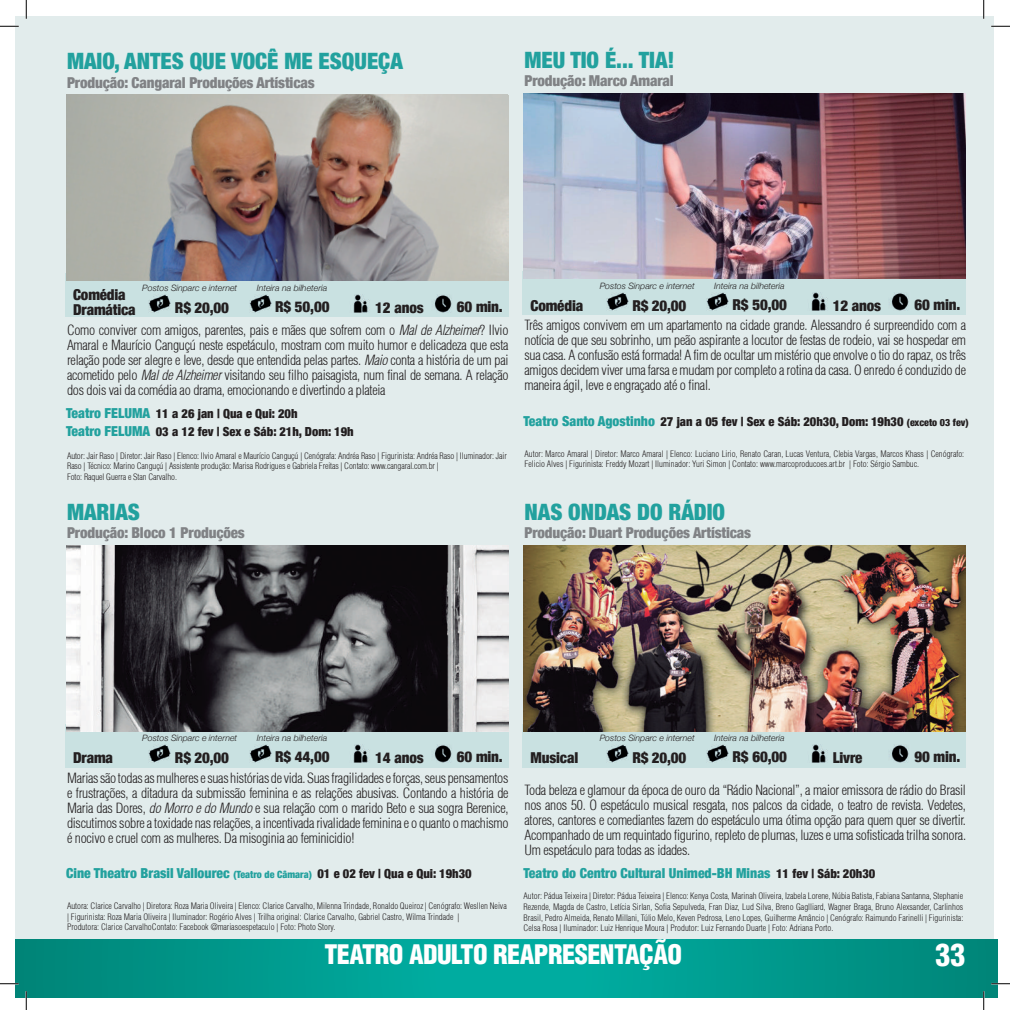
<style>
.page{position:relative;width:1010px;height:1010px;background:#fff}
.page>*{position:absolute;margin:0;border:0;box-sizing:border-box;transform-origin:0 0}
.t1{font:900 condensed 30px "Helvetica";color:#fff}
.t2{font:900 condensed 26.25px "Helvetica";letter-spacing:-.02em;color:#fff}
.t3{font:900 condensed 22.5px "Helvetica Neue";color:#22a19e}
.t4{font:900 condensed 15px/15px "Helvetica Neue";letter-spacing:-.01em;color:#231f20}
.t5{font:900 condensed 15px "Helvetica Neue";letter-spacing:-.01em;color:#808285}
.t6{font:300 condensed 13.75px/15px "Helvetica";letter-spacing:-.02em;color:#231f20;text-align:justify}
.t7{font:900 condensed 13.75px "Helvetica Neue";color:#22a19e}
.t8{font:900 condensed 12.5px/17.8px "Helvetica Neue";color:#231f20}
.t9{font:300 condensed 8.75px/10.6px "Helvetica";color:#231f20}
.t10{font:italic 300 8.75px "Helvetica Neue";color:#231f20}
.s1{font-style:italic}
.s2{font-size:13.75px;color:#22a19e}
.s3{font-size:10px}
.s4{font-size:12.5px;color:#231f20}
</style>
<div class="page">
<div style="left:16px;top:16px;width:978px;height:978px;background:#e2ecec"></div>
<svg style="left:16px;top:939px;width:981px;height:58px;background:#009a8e"></svg>
<div style="left:65px;top:273px;width:443px;height:43px;background:#c9e1e1"></div>
<img style="left:66px;top:95px;width:442px;height:185px">
<img style="left:353px;top:294px;width:17px;height:18px">
<img style="left:434px;top:295px;width:18px;height:17px">
<img style="left:148px;top:294px;width:22px;height:18px">
<img style="left:249px;top:294px;width:22px;height:18px">
<div style="left:65px;top:723px;width:443px;height:43px;background:#c9e1e1"></div>
<img style="left:66px;top:545px;width:442px;height:185px">
<img style="left:353px;top:744px;width:17px;height:18px">
<img style="left:434px;top:745px;width:18px;height:17px">
<img style="left:148px;top:744px;width:22px;height:18px">
<img style="left:249px;top:744px;width:22px;height:18px">
<div style="left:522px;top:272px;width:443px;height:43px;background:#c9e1e1"></div>
<img style="left:523px;top:93px;width:442px;height:186px">
<img style="left:811px;top:292px;width:17px;height:18px">
<img style="left:891px;top:293px;width:18px;height:17px">
<img style="left:606px;top:292px;width:22px;height:18px">
<img style="left:706px;top:292px;width:22px;height:18px">
<div style="left:522px;top:723px;width:443px;height:43px;background:#c9e1e1"></div>
<img style="left:523px;top:545px;width:442px;height:185px">
<img style="left:811px;top:744px;width:17px;height:18px">
<img style="left:891px;top:745px;width:18px;height:17px">
<img style="left:606px;top:744px;width:22px;height:18px">
<img style="left:706px;top:744px;width:22px;height:18px">
<svg style="left:0;top:25px;width:19px;height:2px"></svg>
<svg style="left:991px;top:25px;width:18px;height:2px"></svg>
<svg style="left:0;top:982px;width:19px;height:2px"></svg>
<svg style="left:990px;top:982px;width:19px;height:2px"></svg>
<svg style="left:25px;top:0;width:2px;height:19px"></svg>
<svg style="left:25px;top:990px;width:2px;height:19px"></svg>
<svg style="left:983px;top:0;width:1px;height:19px"></svg>
<svg style="left:982px;top:990px;width:2px;height:19px"></svg>
<h3 class="t3" style="left:67px;top:43px;width:337px">MAIO, ANTES QUE VOCÊ ME ESQUEÇA</h3>
<p class="t5" style="left:67px;top:70px;width:249px">Produção: Cangaral Produções Artísticas</p>
<h3 class="t3" style="left:524px;top:41px;width:152px">MEU TIO É... TIA!</h3>
<p class="t5" style="left:524px;top:68px;width:151px">Produção: Marco Amaral</p>
<p class="t10" style="left:142px;top:281px;width:96px">Postos Sinparc e internet</p>
<p class="t4" style="left:73px;top:286px;width:64px">Comédia<br>Dramática</p>
<p class="t4" style="left:175px;top:299px;width:56px">R$ 20,00</p>
<p class="t10" style="left:257px;top:281px;width:72px">Inteira na bilheteria</p>
<p class="t4" style="left:275px;top:298px;width:56px">R$ 50,00</p>
<p class="t4" style="left:375px;top:299px;width:50px">12 anos</p>
<p class="t4" style="left:457px;top:298px;width:47px">60 min.</p>
<p class="t10" style="left:599px;top:279px;width:96px">Postos Sinparc e internet</p>
<p class="t10" style="left:714px;top:279px;width:72px">Inteira na bilheteria</p>
<p class="t4" style="left:732px;top:296px;width:56px">R$ 50,00</p>
<p class="t4" style="left:530px;top:297px;width:54px">Comédia</p>
<p class="t4" style="left:832px;top:297px;width:50px">12 anos</p>
<p class="t4" style="left:914px;top:296px;width:47px">60 min.</p>
<p class="t4" style="left:632px;top:297px;width:55px">R$ 20,00</p>
<p class="t6" style="left:67px;top:322px;width:443px">Como conviver com amigos, parentes, pais e mães que sofrem com o <span class="s1">Mal de Alzheimer</span>? Ilvio Amaral e Maurício Canguçú neste espetáculo, mostram com muito humor e delicadeza que esta relação pode ser alegre e leve, desde que entendida pelas partes. <span class="s1">Maio</span> conta a história de um pai acometido pelo <span class="s1">Mal de Alzheimer</span> visitando seu filho paisagista, num final de semana. A relação dos dois vai da comédia ao drama, emocionando e divertindo a plateia</p>
<p class="t6" style="left:524px;top:318px;width:443px">Três amigos convivem em um apartamento na cidade grande. Alessandro é surpreendido com a notícia de que seu sobrinho, um peão aspirante a locutor de festas de rodeio, vai se hospedar em sua casa. A confusão está formada! A fim de ocultar um mistério que envolve o tio do rapaz, os três amigos decidem viver uma farsa e mudam por completo a rotina da casa. O enredo é conduzido de maneira ágil, leve e engraçado até o final.</p>
<p class="t8" style="left:66px;top:404px;width:289px"><span class="s2">Teatro FELUMA</span> 11 a 26 jan | Qua e Qui: 20h<br><span class="s2">Teatro FELUMA</span> 03 a 12 fev | Sex e Sáb: 21h, Dom: 19h</p>
<p class="t8" style="left:523px;top:412px;width:446px"><span class="s2">Teatro Santo Agostinho</span> 27 jan a 05 fev | Sex e Sáb: 20h30, Dom: 19h30 <span class="s3">(exceto 03 fev)</span></p>
<p class="t9" style="left:67px;top:450px;width:441px">Autor: Jair Raso | Diretor: Jair Raso | Elenco: Ilvio Amaral e Maurício Canguçú | Cenógrafa: Andréa Raso | Figurinista: Andréa Raso | Iluminador: Jair<br>Raso | Técnico: Marino Canguçú | Assistente produção: Marisa Rodrigues e Gabriela Freitas | Contato: www.cangaral.com.br |<br>Foto: Raquel Guerra e Stan Carvalho.</p>
<p class="t9" style="left:524px;top:448px;width:441px">Autor: Marco Amaral | Diretor: Marco Amaral | Elenco: Luciano Lirio, Renato Caran, Lucas Ventura, Clebia Vargas, Marcos Khass | Cenógrafo:<br>Felicio Alves | Figurinista: Freddy Mozart | Iluminador: Yuri Simon | Contato: www.marcoproducoes.art.br | Foto: Sérgio Sambuc.</p>
<h3 class="t3" style="left:67px;top:493px;width:74px">MARIAS</h3>
<h3 class="t3" style="left:524px;top:493px;width:202px">NAS ONDAS DO RÁDIO</h3>
<p class="t5" style="left:67px;top:520px;width:179px">Produção: Bloco 1 Produções</p>
<p class="t5" style="left:524px;top:520px;width:228px">Produção: Duart Produções Artísticas</p>
<p class="t10" style="left:142px;top:731px;width:96px">Postos Sinparc e internet</p>
<p class="t10" style="left:257px;top:731px;width:72px">Inteira na bilheteria</p>
<p class="t10" style="left:599px;top:731px;width:96px">Postos Sinparc e internet</p>
<p class="t10" style="left:714px;top:731px;width:72px">Inteira na bilheteria</p>
<p class="t4" style="left:275px;top:748px;width:56px">R$ 44,00</p>
<p class="t4" style="left:73px;top:749px;width:41px">Drama</p>
<p class="t4" style="left:375px;top:749px;width:50px">14 anos</p>
<p class="t4" style="left:457px;top:748px;width:47px">60 min.</p>
<p class="t4" style="left:175px;top:749px;width:56px">R$ 20,00</p>
<p class="t4" style="left:732px;top:748px;width:56px">R$ 60,00</p>
<p class="t4" style="left:530px;top:749px;width:49px">Musical</p>
<p class="t4" style="left:832px;top:749px;width:31px">Livre</p>
<p class="t4" style="left:914px;top:748px;width:47px">90 min.</p>
<p class="t4" style="left:632px;top:749px;width:55px">R$ 20,00</p>
<p class="t6" style="left:67px;top:769px;width:443px">Marias são todas as mulheres e suas histórias de vida. Suas fragilidades e forças, seus pensamentos e frustrações, a ditadura da submissão feminina e as relações abusivas. Contando a história de Maria das Dores, <span class="s1">do Morro e do Mundo</span> e sua relação com o marido Beto e sua sogra Berenice, discutimos sobre a toxidade nas relações, a incentivada rivalidade feminina e o quanto o machismo é nocivo e cruel com as mulheres. Da misoginia ao feminicidio!</p>
<p class="t7" style="left:66px;top:861px;width:407px">Cine Theatro Brasil Vallourec <span class="s3">(Teatro de Câmara)</span> <span class="s4">01 e 02 fev | Qua e Qui: 19h30</span></p>
<p class="t9" style="left:67px;top:900px;width:441px">Autora: Clarice Carvalho | Diretora: Roza Maria Oliveira | Elenco: Clarice Carvalho, Milenna Trindade, Ronaldo Queiroz | Cenógrafo: Wesllen Neiva | Figurinista: Roza Maria Oliveira | Iluminador: Rogério Alves | Trilha original: Clarice Carvalho, Gabriel Castro, Wilma Trindade |<br>Produtora: Clarice CarvalhoContato: Facebook @mariasoespetaculo | Foto: Photo Story.</p>
<p class="t6" style="left:524px;top:781px;width:443px">Toda beleza e glamour da época de ouro da “Rádio Nacional”, a maior emissora de rádio do Brasil nos anos 50. O espetáculo musical resgata, nos palcos da cidade, o teatro de revista. Vedetes, atores, cantores e comediantes fazem do espetáculo uma ótima opção para quem quer se divertir.<br>Acompanhado de um requintado figurino, repleto de plumas, luzes e uma sofisticada trilha sonora.<br>Um espetáculo para todas as idades.</p>
<p class="t9" style="left:523px;top:890px;width:441px;text-align:justify">Autor: Pádua Teixeira | Diretor: Pádua Teixeira | Elenco: Kenya Costa, Marinah Oliveira, Izabela Lorene, Núbia Batista, Fabiana Santanna, Stephanie Rezende, Magda de Castro, Letícia Sirlan, Sofia Sepulveda, Fran Diaz, Lud Silva, Breno Gaglliard, Wagner Braga, Bruno Alexsander, Carlinhos Brasil, Pedro Almeida, Renato Millani, Túlio Melo, Keven Pedrosa, Leno Lopes, Guilherme Amâncio | Cenógrafo: Raimundo Farinelli | Figurinista:<br>Celsa Rosa | Iluminador: Luiz Henrique Moura | Produtor: Luiz Fernando Duarte | Foto: Adriana Porto.</p>
<p class="t7" style="left:523px;top:861px;width:353px">Teatro do Centro Cultural Unimed-BH Minas <span class="s4">11 fev | Sáb: 20h30</span></p>
<h2 class="t2" style="left:324px;top:937px;width:359px">TEATRO ADULTO REAPRESENTAÇÃO</h2>
<h1 class="t1" style="left:935px;top:935px;width:31px">33</h1>
</div>
